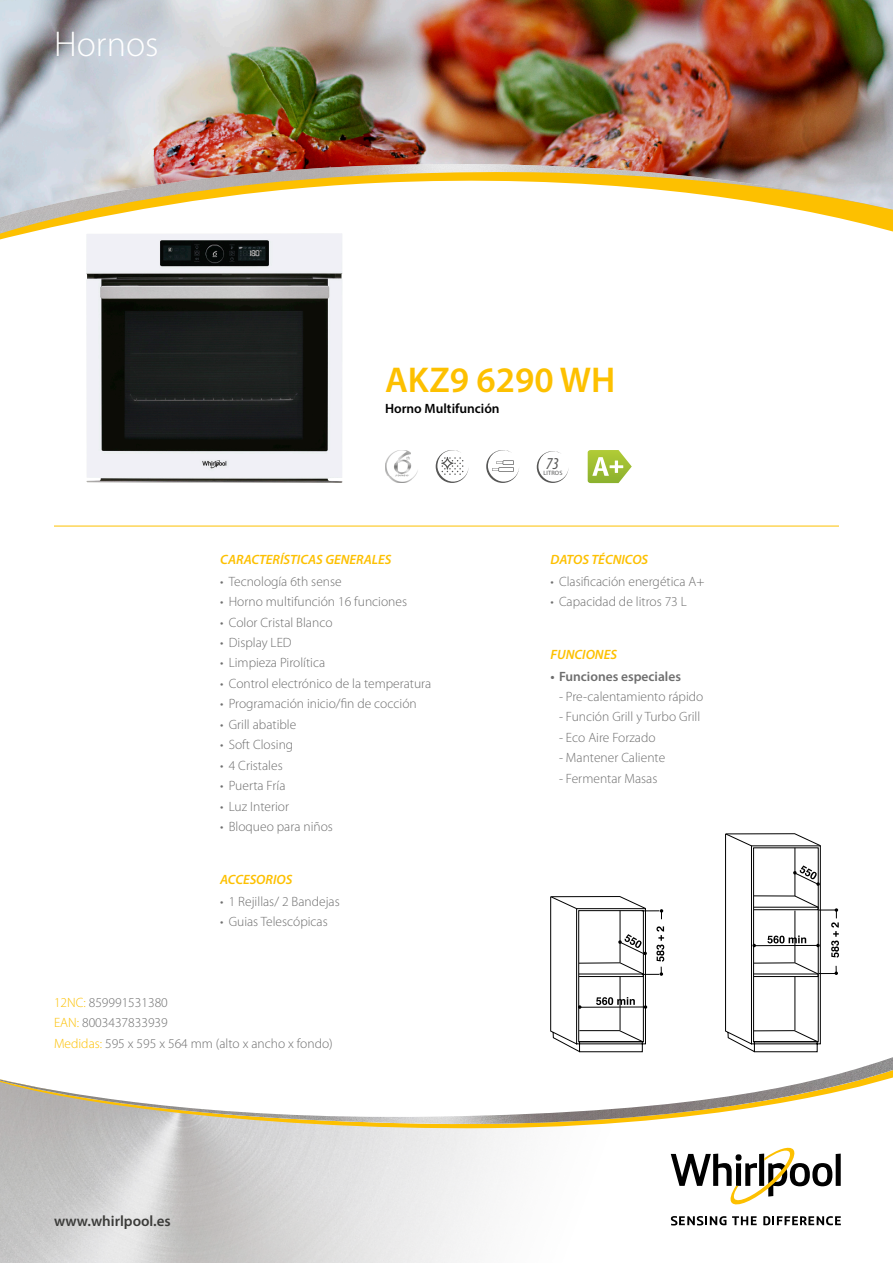
<style>
.page{position:relative;width:893px;height:1263px;background:#fff}
.page>*{position:absolute;margin:0;border:0;box-sizing:border-box;transform-origin:0 0}
.t1{font:600 36px "Myriad Pro";color:#fdc000}
.t2{font:300 36px "Myriad Pro";color:#fff}
.t3{font:italic condensed 16.65px "Myriad Pro";color:#565655}
.t4{font:600 15px "Myriad Pro";color:#3c3c3a}
.t5{font:300 13.5px "Myriad Pro";color:#6e6e6e}
.t6{font:italic 600 13.5px "Myriad Pro";color:#fdc000}
.t7{font:600 13.5px "Myriad Pro";color:#6e6e6e}
.t8{font:600 13.5px "Myriad Pro";color:#000}
.t9{font:6.3px "Myriad Pro";letter-spacing:.025em;color:#565655}
.s1{color:#fdc000}
</style>
<div class="page">
<svg style="left:0;top:1129px;width:575px;height:7px"></svg>
<svg style="left:0;top:1126px;width:577px;height:3px"></svg>
<img style="left:0;top:1057px;width:893px;height:69px">
<img style="left:0;top:0;width:893px;height:164px">
<svg style="left:763px;top:1216px;width:78px;height:9px"></svg>
<svg style="left:732px;top:1216px;width:25px;height:9px"></svg>
<svg style="left:671px;top:1216px;width:55px;height:9px"></svg>
<div style="left:836px;top:1153px;width:5px;height:33px;background:#000"></div>
<svg style="left:671px;top:1147px;width:161px;height:58px"></svg>
<svg style="left:0;top:165px;width:893px;height:75px"></svg>
<hr style="left:54px;top:526px;width:785px;height:1px;background:#fdc000">
<svg style="left:486px;top:450px;width:33px;height:33px"></svg>
<svg style="left:537px;top:451px;width:32px;height:32px"></svg>
<img style="left:411px;top:465px;width:7px;height:15px">
<svg style="left:385px;top:450px;width:26px;height:26px"></svg>
<img style="left:388px;top:476px;width:23px;height:7px">
<svg style="left:588px;top:450px;width:44px;height:33px"></svg>
<img style="left:86px;top:233px;width:256px;height:250px">
<svg style="left:560px;top:926px;width:105px;height:126px"></svg>
<svg style="left:550px;top:896px;width:114px;height:146px"></svg>
<svg style="left:725px;top:833px;width:114px;height:219px"></svg>
<svg style="left:436px;top:450px;width:33px;height:33px"></svg>
<p class="t2" style="left:54px;top:22px;width:106px">Hornos</p>
<p class="t5" style="left:54px;top:994px;width:115px"><span class="s1">12NC:</span> 859991531380</p>
<p class="t5" style="left:54px;top:1015px;width:115px"><span class="s1">EAN:</span> 8003437833939</p>
<p class="t1" style="left:385px;top:357px;width:232px">AKZ9 6290 WH</p>
<p class="t8" style="left:385px;top:399px;width:116px">Horno Multifunción</p>
<p class="t6" style="left:220px;top:551px;width:173px">CARACTERÍSTICAS GENERALES</p>
<p class="t5" style="left:220px;top:573px;width:123px">• Tecnología 6th sense</p>
<p class="t5" style="left:220px;top:593px;width:188px">• Horno multifunción 16 funciones</p>
<p class="t5" style="left:220px;top:614px;width:114px">• Color Cristal Blanco</p>
<p class="t5" style="left:220px;top:634px;width:73px">• Display LED</p>
<p class="t5" style="left:220px;top:655px;width:106px">• Limpieza Pirolítica</p>
<p class="t5" style="left:220px;top:675px;width:213px">• Control electrónico de la temperatura</p>
<p class="t5" style="left:220px;top:696px;width:198px">• Programación inicio/fin de cocción</p>
<p class="t5" style="left:220px;top:716px;width:78px">• Grill abatible</p>
<p class="t5" style="left:220px;top:737px;width:74px">• Soft Closing</p>
<p class="t5" style="left:220px;top:757px;width:64px">• 4 Cristales</p>
<p class="t5" style="left:220px;top:777px;width:67px">• Puerta Fría</p>
<p class="t5" style="left:220px;top:798px;width:70px">• Luz Interior</p>
<p class="t5" style="left:220px;top:818px;width:114px">• Bloqueo para niños</p>
<p class="t6" style="left:220px;top:870px;width:74px">ACCESORIOS</p>
<p class="t5" style="left:220px;top:893px;width:121px">• 1 Rejillas/ 2 Bandejas</p>
<p class="t5" style="left:220px;top:913px;width:109px">• Guias Telescópicas</p>
<p class="t3" style="left:546px;top:453px;width:14px">73</p>
<p class="t9" style="left:543px;top:469px;width:21px">LITROS</p>
<p class="t6" style="left:550px;top:551px;width:99px">DATOS TÉCNICOS</p>
<p class="t5" style="left:550px;top:573px;width:156px">• Clasificación energética A+</p>
<p class="t5" style="left:550px;top:593px;width:138px">• Capacidad de litros 73 L</p>
<p class="t6" style="left:550px;top:646px;width:68px">FUNCIONES</p>
<p class="t7" style="left:550px;top:667px;width:132px">• Funciones especiales</p>
<p class="t5" style="left:559px;top:688px;width:146px">- Pre-calentamiento rápido</p>
<p class="t5" style="left:559px;top:709px;width:143px">- Función Grill y Turbo Grill</p>
<p class="t5" style="left:559px;top:729px;width:98px">- Eco Aire Forzado</p>
<p class="t5" style="left:559px;top:750px;width:108px">- Mantener Caliente</p>
<p class="t5" style="left:559px;top:770px;width:100px">- Fermentar Masas</p>
<p class="t5" style="left:54px;top:1035px;width:280px"><span class="s1">Medidas:</span> 595 x 595 x 564 mm (alto x ancho x fondo)</p>
<p class="t4" style="left:54px;top:1211px;width:118px">www.whirlpool.es</p>
</div>
